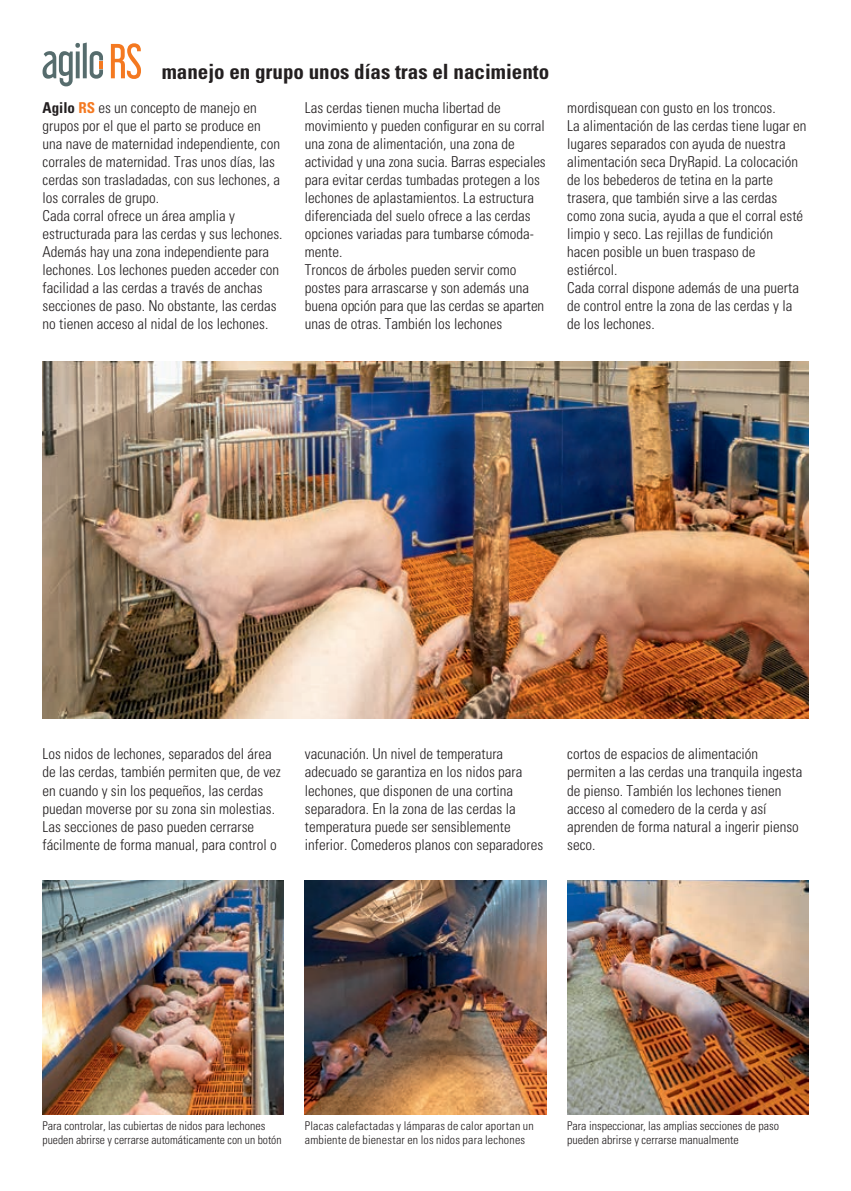
<style>
.page{position:relative;width:851px;height:1191px;background:#fff}
.page>*{position:absolute;margin:0;border:0;box-sizing:border-box;transform-origin:0 0}
.t1{font:700 condensed 21px "Univers LT Std";color:#231f20}
.t2{font:300 condensed 15px/18px "Univers LT Std";color:#231f20}
.t3{font:300 condensed 12px/14.4px "Univers LT Std";color:#231f20}
.s1{font-weight:700}
.s2{font-weight:700;color:#f47921}
</style>
<div class="page">
<svg style="left:111px;top:43px;width:30px;height:36px"></svg>
<svg style="left:43px;top:43px;width:60px;height:43px"></svg>
<img style="left:567px;top:880px;width:241px;height:234px">
<img style="left:43px;top:880px;width:240px;height:234px">
<img style="left:305px;top:880px;width:241px;height:234px">
<img style="left:43px;top:361px;width:765px;height:358px">
<h1 class="t1" style="left:162px;top:59px;width:389px">manejo en grupo unos días tras el nacimiento</h1>
<p class="t2" style="left:43px;top:99px;width:241px"><span class="s1">Agilo</span> <span class="s2">RS</span> es un concepto de manejo en grupos por el que el parto se produce en una nave de maternidad independiente, con corrales de maternidad. Tras unos días, las cerdas son trasladadas, con sus lechones, a los corrales de grupo.<br>Cada corral ofrece un área amplia y estructurada para las cerdas y sus lechones.<br>Además hay una zona independiente para lechones. Los lechones pueden acceder con facilidad a las cerdas a través de anchas secciones de paso. No obstante, las cerdas no tienen acceso al nidal de los lechones.</p>
<p class="t2" style="left:305px;top:99px;width:242px">Las cerdas tienen mucha libertad de movimiento y pueden configurar en su corral una zona de alimentación, una zona de actividad y una zona sucia. Barras especiales para evitar cerdas tumbadas protegen a los lechones de aplastamientos. La estructura diferenciada del suelo ofrece a las cerdas opciones variadas para tumbarse cómoda&shy;mente.<br>Troncos de árboles pueden servir como postes para arrascarse y son además una buena opción para que las cerdas se aparten unas de otras. También los lechones</p>
<p class="t2" style="left:567px;top:99px;width:241px">mordisquean con gusto en los troncos.<br>La alimentación de las cerdas tiene lugar en lugares separados con ayuda de nuestra alimentación seca DryRapid. La colocación de los bebederos de tetina en la parte trasera, que también sirve a las cerdas como zona sucia, ayuda a que el corral esté limpio y seco. Las rejillas de fundición hacen posible un buen traspaso de estiércol.<br>Cada corral dispone además de una puerta de control entre la zona de las cerdas y la de los lechones.</p>
<p class="t2" style="left:43px;top:745px;width:240px">Los nidos de lechones, separados del área de las cerdas, también permiten que, de vez en cuando y sin los pequeños, las cerdas puedan moverse por su zona sin molestias.<br>Las secciones de paso pueden cerrarse fácilmente de forma manual, para control o</p>
<p class="t2" style="left:305px;top:745px;width:240px">vacunación. Un nivel de temperatura adecuado se garantiza en los nidos para lechones, que disponen de una cortina separadora. En la zona de las cerdas la temperatura puede ser sensiblemente inferior. Comederos planos con separadores</p>
<p class="t2" style="left:567px;top:745px;width:236px">cortos de espacios de alimentación permiten a las cerdas una tranquila ingesta de pienso. También los lechones tienen acceso al comedero de la cerda y así aprenden de forma natural a ingerir pienso seco.</p>
<p class="t3" style="left:43px;top:1118px;width:240px">Para controlar, las cubiertas de nidos para lechones pueden abrirse y cerrarse automáticamente con un botón</p>
<p class="t3" style="left:305px;top:1118px;width:230px">Placas calefactadas y lámparas de calor aportan un ambiente de bienestar en los nidos para lechones</p>
<p class="t3" style="left:567px;top:1118px;width:213px">Para inspeccionar, las amplias secciones de paso pueden abrirse y cerrarse manualmente</p>
</div>
